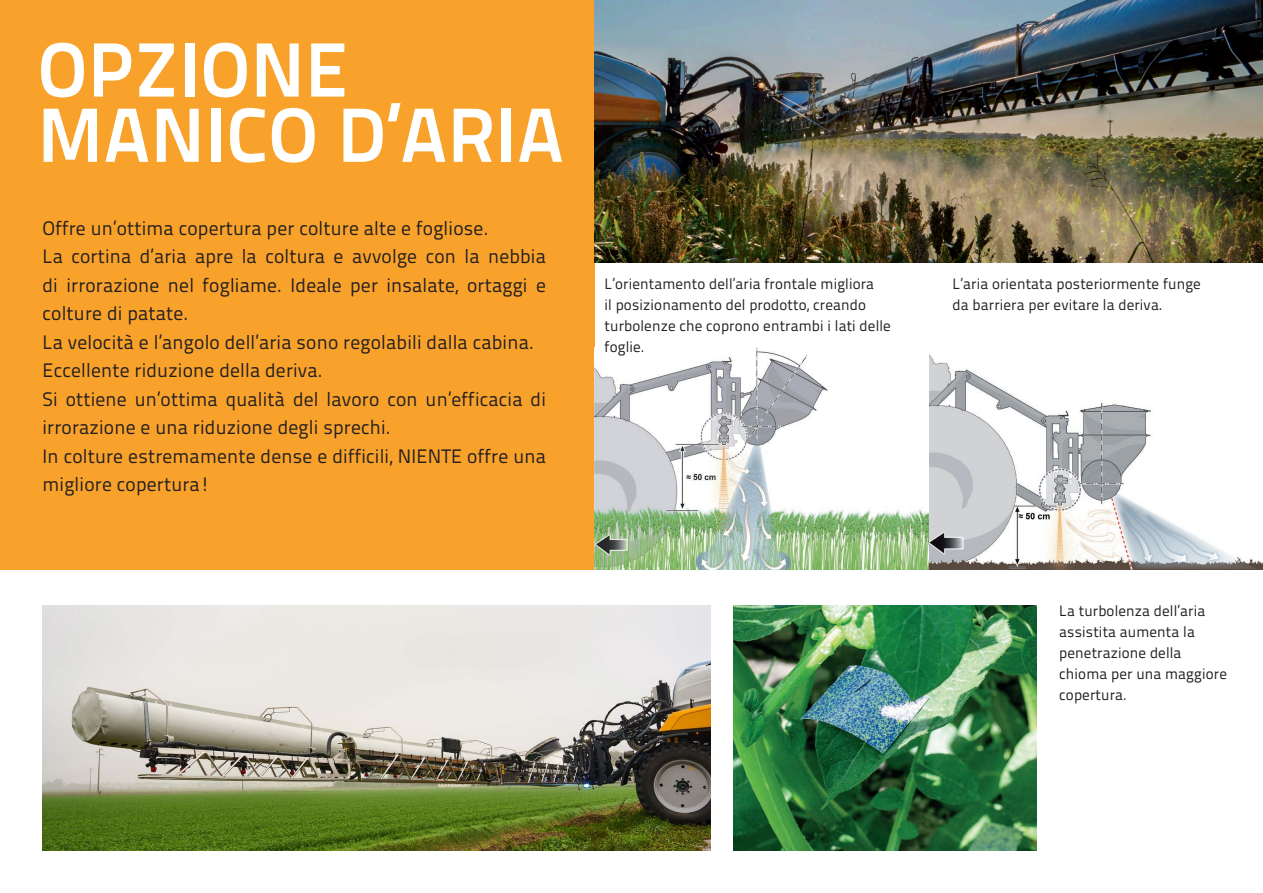
<style>
.page{position:relative;width:1263px;height:893px;background:#fff}
.page>*{position:absolute;margin:0;border:0;box-sizing:border-box;transform-origin:0 0}
.t1{font:700 76.8px/65.2px "Titillium Text 22 L";letter-spacing:.01em;color:#fff}
.t2{font:19.5px/28.5px "Titillium Text 22 L";letter-spacing:.01em;color:#231f20}
.t3{font:15px/21px "Titillium Text 22 L";letter-spacing:.01em;color:#231f20}
</style>
<div class="page">
<div style="left:0;top:0;width:594px;height:570px;background:#f9a22b"></div>
<img style="left:594px;top:347px;width:669px;height:223px">
<img style="left:594px;top:0;width:669px;height:262px">
<img style="left:43px;top:605px;width:667px;height:245px">
<img style="left:733px;top:605px;width:303px;height:245px">
<p class="t1" style="left:38px;top:33px;width:527px">OPZIONE<br>MANICO D’ARIA</p>
<p class="t2" style="left:43px;top:213px;width:447px">Offre un’ottima copertura per colture alte e fogliose.</p>
<p class="t2" style="left:43px;top:241px;width:505px;text-align:justify">La cortina d’aria apre la coltura e avvolge con la nebbia di irrorazione nel fogliame. Ideale per insalate, ortaggi e colture di patate.</p>
<p class="t2" style="left:43px;top:327px;width:493px">La velocità e l’angolo dell’aria sono regolabili dalla cabina.</p>
<p class="t2" style="left:43px;top:355px;width:282px">Eccellente riduzione della deriva.</p>
<p class="t2" style="left:43px;top:384px;width:505px">Si ottiene un’ottima qualità del lavoro con un’efficacia di irrorazione e una riduzione degli sprechi.</p>
<p class="t2" style="left:43px;top:441px;width:505px">In colture estremamente dense e difficili, NIENTE offre una migliore copertura!</p>
<p class="t3" style="left:604px;top:273px;width:288px">L’orientamento dell’aria frontale migliora<br>il posizionamento del prodotto, creando turbolenze che coprono entrambi i lati delle foglie.</p>
<p class="t3" style="left:953px;top:273px;width:250px">L’aria orientata posteriormente funge da barriera per evitare la deriva.</p>
<p class="t3" style="left:1059px;top:600px;width:169px">La turbolenza dell’aria assistita aumenta la penetrazione della chioma per una maggiore copertura.</p>
</div>
